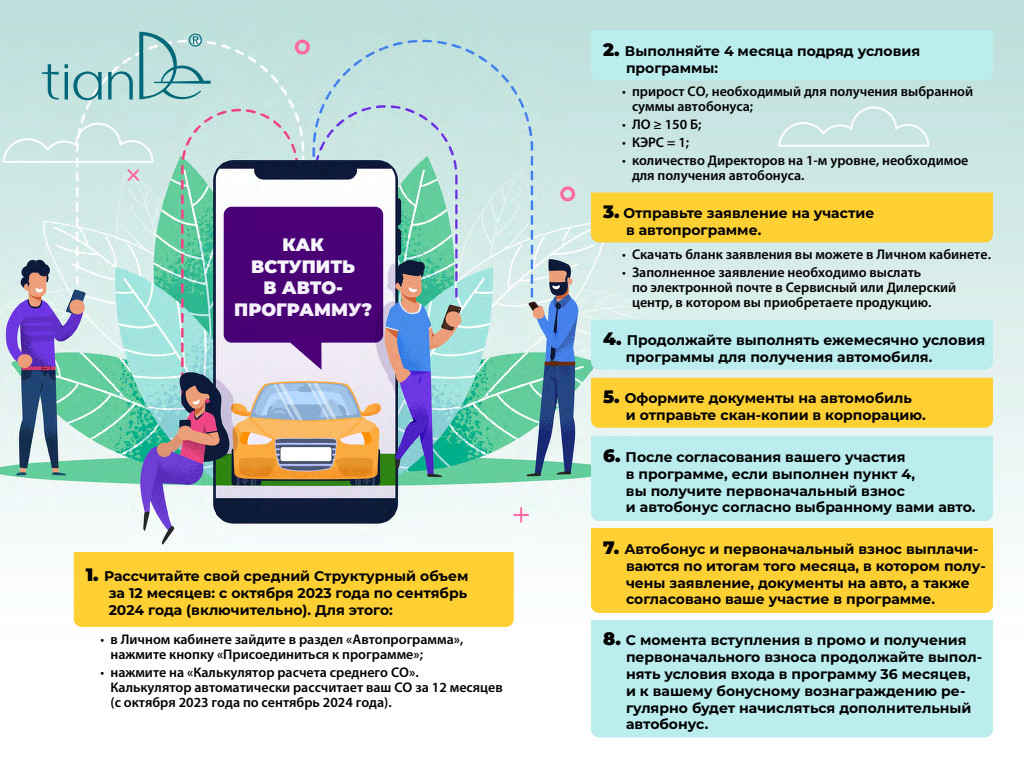
<style>
.page{position:relative;width:1024px;height:768px;background:#fff}
.page>*{position:absolute;margin:0;border:0;box-sizing:border-box;transform-origin:0 0}
.t1{font:900 18px/21.6px "Montserrat";color:#fff;text-align:center}
.t2{font:700 14px/16.8px "Montserrat";color:#000}
.t3{font:600 14px/15px "Myriad Pro";color:#000}
.s1{font-weight:900;font-size:18px}
.s2{font-weight:400;font-stretch:semi-condensed}
</style>
<div class="page">
<img style="left:0;top:0;width:1024px;height:738px">
<div style="left:224px;top:207px;width:159px;height:136px;background:#4c0078;border-radius:8px"></div>
<svg style="left:285px;top:342px;width:55px;height:28px;background:#bea4cf"></svg>
<div style="left:74px;top:552px;width:440px;height:75px;background:#ffd034"></div>
<div style="left:591px;top:31px;width:402px;height:50px;background:#bbedef"></div>
<div style="left:591px;top:192px;width:402px;height:50px;background:#ffd034"></div>
<div style="left:591px;top:320px;width:402px;height:50px;background:#bbedef"></div>
<div style="left:591px;top:378px;width:402px;height:50px;background:#ffd034"></div>
<div style="left:591px;top:436px;width:402px;height:85px;background:#bbedef"></div>
<div style="left:591px;top:528px;width:402px;height:85px;background:#ffd034"></div>
<svg style="left:778px;top:107px;width:151px;height:40px;background:#cee7e4"></svg>
<svg style="left:2px;top:123px;width:151px;height:40px;background:#d0e8e5"></svg>
<div style="left:591px;top:620px;width:402px;height:117px;background:#bbedef"></div>
<svg style="left:42px;top:32px;width:169px;height:71px;background:#a6d0cf"></svg>
<p class="t1" style="left:234px;top:233px;width:139px">КАК<br>ВСТУПИТЬ<br>В АВТО-<br>ПРОГРАММУ?</p>
<p class="t2" style="left:109px;top:567px;width:361px;text-align:justify;text-indent:-23px"><span class="s1">1.</span> Рассчитайте свой средний Структурный объем за 12 месяцев: с октября 2023 года по сентябрь 2024 года (включительно). Для этого:</p>
<p class="t3" style="left:111px;top:632px;width:354px;text-indent:-10px"><span class="s2">•</span> в Личном кабинете зайдите в раздел «Автопрограмма», нажмите кнопку «Присоединиться к программе»;</p>
<p class="t3" style="left:111px;top:665px;width:394px;text-indent:-10px"><span class="s2">•</span> нажмите на «Калькулятор расчета среднего СО».<br>Калькулятор автоматически рассчитает ваш СО за 12 месяцев (с октября 2023 года по сентябрь 2024 года).</p>
<p class="t2" style="left:626px;top:42px;width:296px;text-indent:-23px"><span class="s1">2.</span> Выполняйте 4 месяца подряд условия программы:</p>
<p class="t3" style="left:632px;top:83px;width:343px;text-indent:-10px"><span class="s2">•</span> прирост СО, необходимый для получения выбранной суммы автобонуса;</p>
<p class="t3" style="left:622px;top:116px;width:81px"><span class="s2">•</span> ЛО ≥ 150 Б;</p>
<p class="t3" style="left:622px;top:134px;width:69px"><span class="s2">•</span> КЭРС = 1;</p>
<p class="t3" style="left:632px;top:152px;width:338px;text-indent:-10px"><span class="s2">•</span> количество Директоров на 1-м уровне, необходимое для получения автобонуса.</p>
<p class="t2" style="left:626px;top:204px;width:250px;text-indent:-23px"><span class="s1">3.</span> Отправьте заявление на участие в автопрограмме.</p>
<p class="t3" style="left:622px;top:247px;width:370px"><span class="s2">•</span> Скачать бланк заявления вы можете в Личном кабинете.</p>
<p class="t3" style="left:632px;top:265px;width:326px;text-indent:-10px"><span class="s2">•</span> Заполненное заявление необходимо выслать<br>по электронной почте в Сервисный или Дилерский центр, в котором вы приобретаете продукцию.</p>
<p class="t2" style="left:626px;top:331px;width:361px;text-indent:-23px"><span class="s1">4.</span> Продолжайте выполнять ежемесячно условия программы для получения автомобиля.</p>
<p class="t2" style="left:626px;top:389px;width:301px;text-indent:-23px"><span class="s1">5.</span> Оформите документы на автомобиль<br>и отправьте скан-копии в корпорацию.</p>
<p class="t2" style="left:626px;top:448px;width:351px;text-indent:-23px"><span class="s1">6.</span> После согласования вашего участия<br>в программе, если выполнен пункт 4,<br>вы получите первоначальный взнос<br>и автобонус согласно выбранному вами авто.</p>
<p class="t2" style="left:626px;top:540px;width:361px;text-indent:-23px"><span class="s1">7.</span> Автобонус и первоначальный взнос выплачи&shy;ваются по итогам того месяца, в котором полу&shy;чены заявление, документы на авто, а также согласовано ваше участие в программе.</p>
<p class="t2" style="left:626px;top:631px;width:358px;text-indent:-23px"><span class="s1">8.</span> С момента вступления в промо и получения первоначального взноса продолжайте выпол&shy;нять условия входа в программу 36 месяцев, и к вашему бонусному вознаграждению ре&shy;гулярно будет начисляться дополнительный автобонус.</p>
</div>
